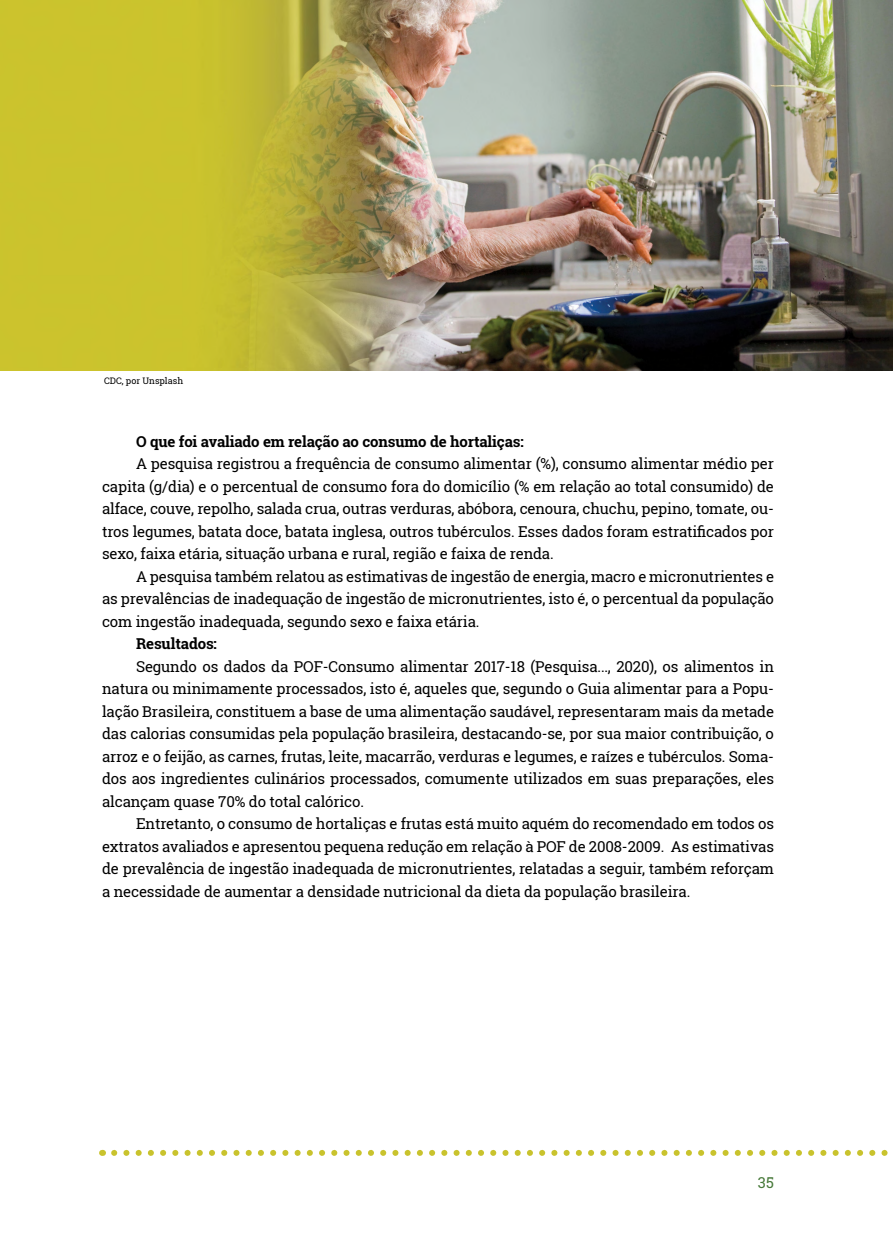
<style>
.page{position:relative;width:893px;height:1255px;background:#fff}
.page>*{position:absolute;margin:0;border:0;box-sizing:border-box;transform-origin:0 0}
.t1{font:15px/22.5px "Roboto Slab";letter-spacing:-.01em;color:#000;text-align:justify}
.t2{font:700 15px "Roboto Slab";letter-spacing:-.01em;color:#000}
.t3{font:15px "Roboto Slab";color:#477939}
.t4{font:9px "Roboto Slab";color:#000}
</style>
<div class="page">
<svg style="left:114px;top:1149px;width:774px;height:6px"></svg>
<img style="left:0;top:0;width:893px;height:370px">
<p class="t4" style="left:104px;top:374px;width:81px">CDC, por Unsplash</p>
<p class="t2" style="left:136px;top:431px;width:389px">O que foi avaliado em relação ao consumo de hortaliças:</p>
<p class="t1" style="left:102px;top:452px;width:673px;text-indent:34px">A pesquisa registrou a frequência de consumo alimentar (%), consumo alimentar médio per capita (g/dia) e o percentual de consumo fora do domicílio (% em relação ao total consumido) de alface, couve, repolho, salada crua, outras verduras, abóbora, cenoura, chuchu, pepino, tomate, ou&shy;tros legumes, batata doce, batata inglesa, outros tubérculos. Esses dados foram estratificados por sexo, faixa etária, situação urbana e rural, região e faixa de renda.</p>
<p class="t1" style="left:102px;top:564px;width:673px;text-indent:34px">A pesquisa também relatou as estimativas de ingestão de energia, macro e micronutrientes e as prevalências de inadequação de ingestão de micronutrientes, isto é, o percentual da população com ingestão inadequada, segundo sexo e faixa etária.</p>
<p class="t2" style="left:136px;top:633px;width:82px">Resultados:</p>
<p class="t1" style="left:102px;top:654px;width:674px;text-indent:34px">Segundo os dados da POF-Consumo alimentar 2017-18 (Pesquisa..., 2020), os alimentos in natura ou minimamente processados, isto é, aqueles que, segundo o Guia alimentar para a Popu&shy;lação Brasileira, constituem a base de uma alimentação saudável, representaram mais da metade das calorias consumidas pela população brasileira, destacando-se, por sua maior contribuição, o arroz e o feijão, as carnes, frutas, leite, macarrão, verduras e legumes, e raízes e tubérculos. Soma&shy;dos aos ingredientes culinários processados, comumente utilizados em suas preparações, eles alcançam quase 70% do total calórico.</p>
<p class="t1" style="left:102px;top:812px;width:673px;text-indent:34px">Entretanto, o consumo de hortaliças e frutas está muito aquém do recomendado em todos os extratos avaliados e apresentou pequena redução em relação à POF de 2008-2009. As estimativas de prevalência de ingestão inadequada de micronutrientes, relatadas a seguir, também reforçam a necessidade de aumentar a densidade nutricional da dieta da população brasileira.</p>
<p class="t3" style="left:758px;top:1171px;width:18px">35</p>
</div>
